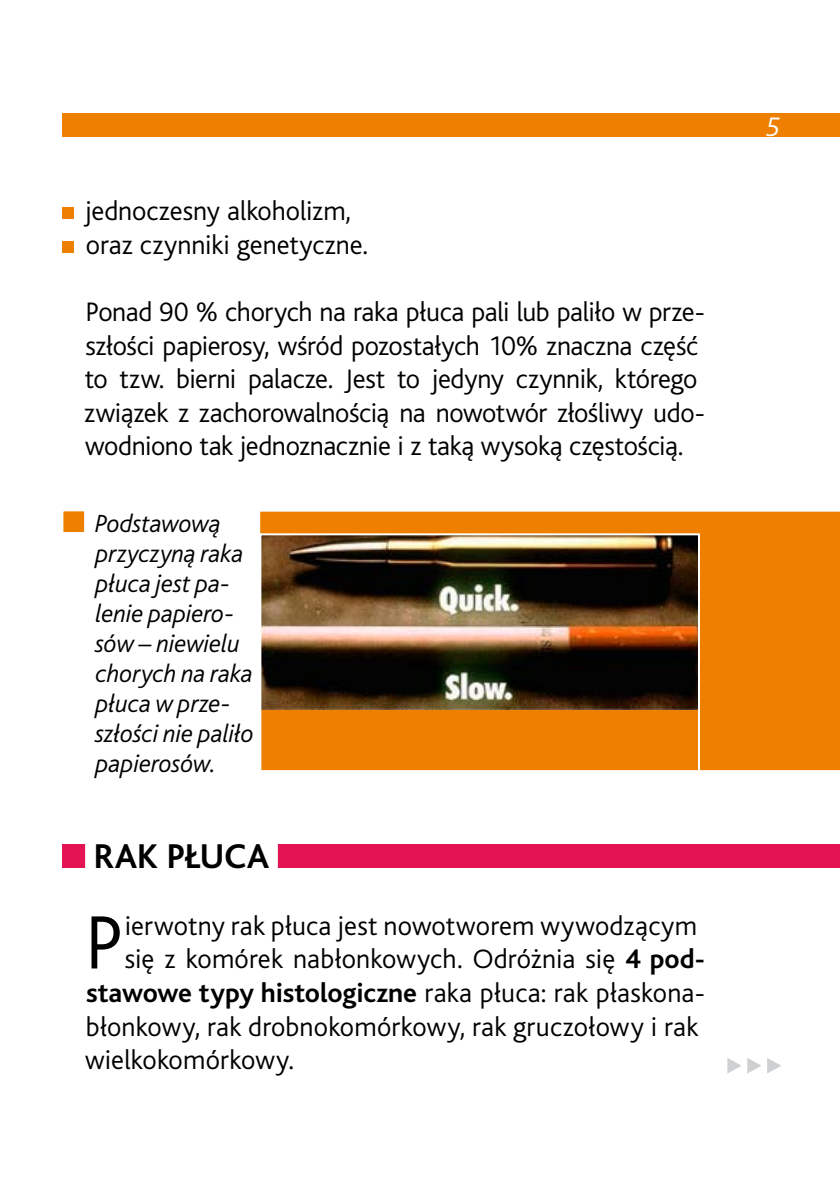
<style>
.page{position:relative;width:840px;height:1191px;background:#fff}
.page>*{position:absolute;margin:0;border:0;box-sizing:border-box;transform-origin:0 0}
.t1{font:300 79px "Bliss CE";color:#000}
.t2{font:700 36px "Bliss CE";letter-spacing:-.005em;color:#000}
.t3{font:300 28px/33.6px "Bliss CE";letter-spacing:-.01em;color:#000}
.t4{font:700 28px "Bliss CE";letter-spacing:-.005em;color:#000}
.t5{font:italic 300 28px "Bliss CE";color:#fff}
.t6{font:italic 300 26px/30px "Bliss CE";letter-spacing:-.015em;color:#000}
.s1{font-weight:700}
.s2{font-weight:300}
</style>
<div class="page">
<div style="left:62px;top:113px;width:777px;height:24px;background:#ee7f00"></div>
<svg style="left:727px;top:1058px;width:53px;height:15px"></svg>
<div style="left:62px;top:844px;width:777px;height:24px;background:#e41353"></div>
<div style="left:260px;top:511px;width:579px;height:260px;background:#ee7f00"></div>
<img style="left:262px;top:536px;width:434px;height:173px">
<div style="left:259px;top:533px;width:440px;height:240px;border:2px solid #fff"></div>
<div style="left:61px;top:509px;width:25px;height:25px;background:#ee7f00;border:2px solid #fff"></div>
<div style="left:85px;top:841px;width:193px;height:28px;background:#fff"></div>
<div style="left:62px;top:207px;width:12px;height:11px;background:#ee7f00"></div>
<div style="left:62px;top:241px;width:12px;height:11px;background:#ee7f00"></div>
<p class="t3" style="left:85px;top:194px;width:284px">jednoczesny alkoholizm, oraz czynniki genetyczne.</p>
<p class="t3" style="left:84px;top:295px;width:621px">Ponad 90 % chorych na raka płuca pali lub paliło w prze&shy;szłości papierosy, wśród pozostałych 10% znaczna część to tzw. bierni palacze. Jest to jedyny czynnik, którego związek z zachorowalnością na nowotwór złośliwy udo&shy;wodniono tak jednoznacznie i z taką wysoką częstością.</p>
<p class="t6" style="left:95px;top:508px;width:161px">Podstawową przyczyną raka płuca jest pa&shy;lenie papiero&shy;sów – niewielu chorych na raka płuca w prze&shy;szłości nie paliło papierosów.</p>
<p class="t2" style="left:94px;top:836px;width:177px">RAK PŁUCA</p>
<h1 class="t1" style="left:85px;top:900px;width:40px">P</h1>
<p class="t3" style="left:125px;top:909px;width:573px">ierwotny rak płuca jest nowotworem wywodzącym</p>
<p class="t3" style="left:125px;top:943px;width:581px">się z komórek nabłonkowych. Odróżnia się <span class="s1">4 pod-</span></p>
<p class="t4" style="left:86px;top:978px;width:620px">stawowe typy histologiczne <span class="s2">raka płuca: rak płaskona-</span></p>
<p class="t3" style="left:86px;top:1010px;width:614px">błonkowy, rak drobnokomórkowy, rak gruczołowy i rak</p>
<p class="t3" style="left:85px;top:1043px;width:210px">wielkokomórkowy.</p>
<p class="t5" style="left:765px;top:111px;width:16px">5</p>
</div>
